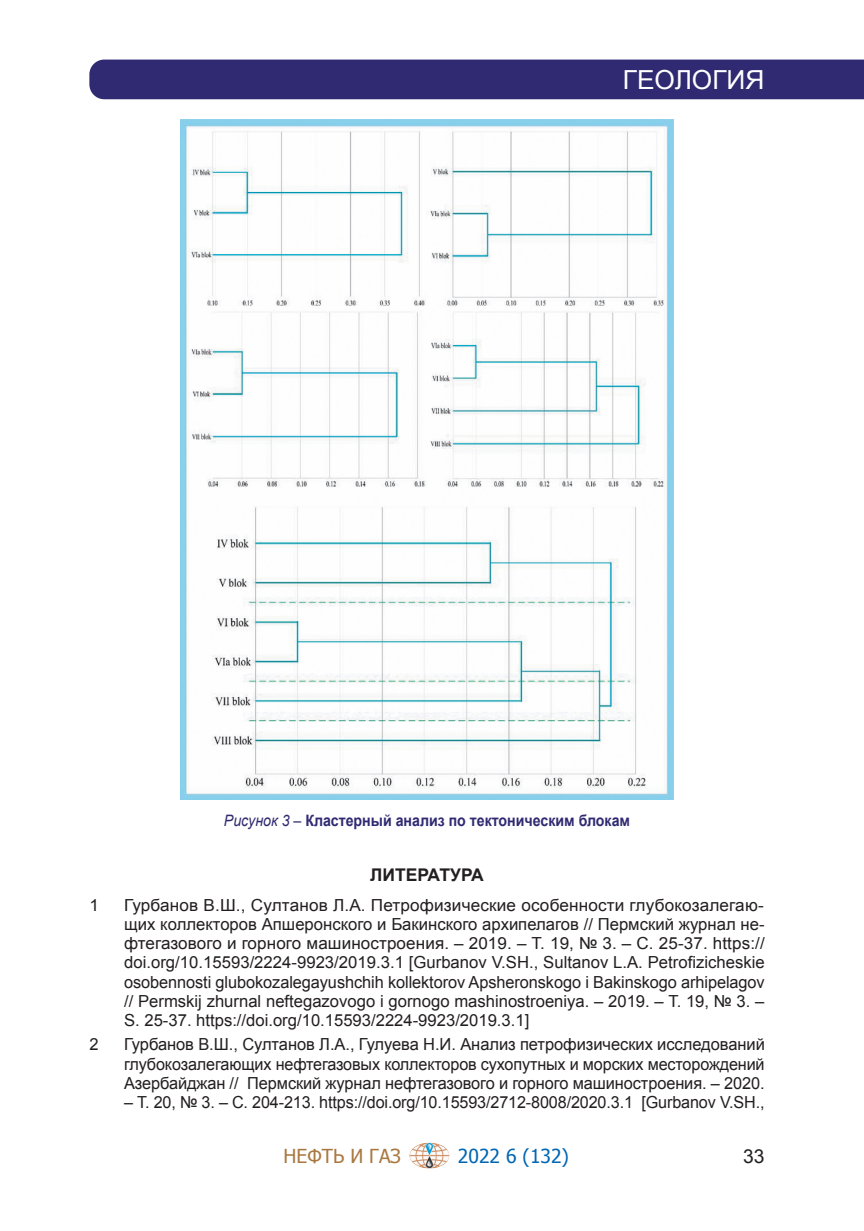
<style>
.page{position:relative;width:864px;height:1231px;background:#fff}
.page>*{position:absolute;margin:0;border:0;box-sizing:border-box;transform-origin:0 0}
.t1{font:26.25px "Arial";color:#fff}
.t2{font:19.25px "Tahoma";color:#0166b3}
.t3{font:19.25px "Tahoma";color:#a97841}
.t4{font:19.25px "Arial";color:#231f20}
.t5{font:700 17.5px "Arial";color:#231f20}
.t6{font:16.62px/19.2px "Arial";letter-spacing:-.005em;color:#231f20;text-align:justify}
.t7{font:700 15.75px "Arial";color:#2f2a71;scale:.9 1}
.s1{font-weight:400;font-style:italic}
</style>
<div class="page">
<div style="left:89px;top:60px;width:774px;height:39px;background:#2f2a71"></div>
<img style="left:180px;top:119px;width:493px;height:680px">
<img style="left:409px;top:1142px;width:41px;height:26px">
<h1 class="t1" style="left:622px;top:63px;width:143px">ГЕОЛОГИЯ</h1>
<p class="t7" style="left:224px;top:809px;width:452px"><span class="s1">Рисунок 3 –</span> Кластерный анализ по тектоническим блокам</p>
<p class="t5" style="left:370px;top:863px;width:115px">ЛИТЕРАТУРА</p>
<p class="t6" style="left:89px;top:895px;width:11px">1</p>
<p class="t6" style="left:124px;top:895px;width:642px">Гурбанов В.Ш., Султанов Л.А. Петрофизические особенности глубокозалегаю&shy;щих коллекторов Апшеронского и Бакинского архипелагов // Пермский журнал не&shy;фтегазового и горного машиностроения. – 2019. – Т. 19, № 3. – С. 25-37. https:// doi.org/10.15593/2224-9923/2019.3.1 [Gurbanov V.SH., Sultanov L.A. Petrofizicheskie osobennosti glubokozalegayushchih kollektorov Apsheronskogo i Bakinskogo arhipelagov // Permskij zhurnal neftegazovogo i gornogo mashinostroeniya. – 2019. – T. 19, № 3. – S. 25-37. https://doi.org/10.15593/2224-9923/2019.3.1]</p>
<p class="t6" style="left:89px;top:1034px;width:11px">2</p>
<p class="t6" style="left:124px;top:1034px;width:642px">Гурбанов В.Ш., Султанов Л.А., Гулуева Н.И. Анализ петрофизических исследований глубокозалегающих нефтегазовых коллекторов сухопутных и морских месторождений Азербайджан // Пермский журнал нефтегазового и горного машиностроения. – 2020.</p>
<p class="t6" style="left:124px;top:1092px;width:641px">– Т. 20, № 3. – C. 204-213. https://doi.org/10.15593/2712-8008/2020.3.1 [Gurbanov V.SH.,</p>
<p class="t3" style="left:283px;top:1142px;width:119px">НЕФТЬ И ГАЗ</p>
<p class="t2" style="left:458px;top:1142px;width:112px">2022 6 (132)</p>
<p class="t4" style="left:742px;top:1143px;width:23px">33</p>
</div>
